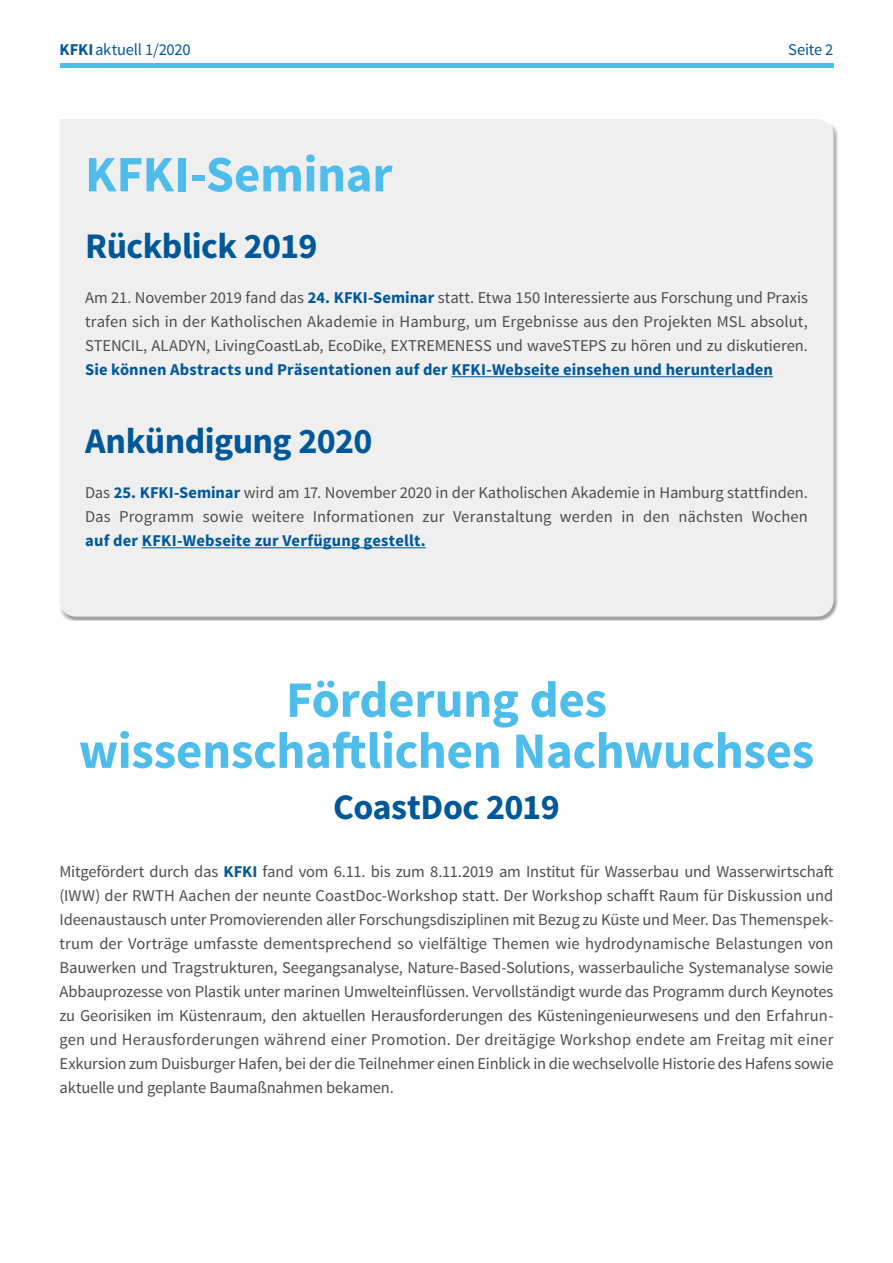
<style>
.page{position:relative;width:893px;height:1263px;background:#fff}
.page>*{position:absolute;margin:0;border:0;box-sizing:border-box;transform-origin:0 0}
.t1{font:700 51px/51px "Source Sans Pro";letter-spacing:-.01em;color:#4fbdec;text-align:center}
.t2{font:700 36px "Source Sans Pro";letter-spacing:-.015em;color:#005899}
.t3{font:16.5px/24px "Source Sans Pro";letter-spacing:-.005em;color:#4d4d4f;text-align:justify}
.t4{font:700 16.5px "Source Sans Pro";letter-spacing:.01em;color:#005899}
.t5{font:16.5px "Source Sans Pro";letter-spacing:-.015em;color:#005899}
.s1{font-weight:700}
.s2{font-weight:700;color:#005899}
</style>
<div class="page">
<div style="left:60px;top:119px;width:773px;height:498px;background:#efeff0"></div>
<hr style="left:451px;top:376px;width:322px;height:1px;background:#005899">
<hr style="left:142px;top:547px;width:284px;height:1px;background:#005899">
<hr style="left:60px;top:64px;width:773px;height:4px;background:#4fbdec">
<p class="t5" style="left:60px;top:39px;width:133px"><span class="s1">KFKI</span>aktuell 1/2020</p>
<p class="t5" style="left:788px;top:39px;width:47px">Seite 2</p>
<h1 class="t1" style="left:85px;top:151px;width:309px">KFKI-Seminar</h1>
<h2 class="t2" style="left:85px;top:223px;width:234px">Rückblick 2019</h2>
<p class="t3" style="left:85px;top:286px;width:724px">Am 21. November 2019 fand das <span class="s2">24. KFKI-Seminar</span> statt. Etwa 150 Interessierte aus Forschung und Praxis trafen sich in der Katholischen Akademie in Hamburg, um Ergebnisse aus den Projekten MSL absolut, STENCIL, ALADYN, LivingCoastLab, EcoDike, EXTREMENESS und waveSTEPS zu hören und zu diskutieren.</p>
<p class="t4" style="left:85px;top:359px;width:689px">Sie können Abstracts und Präsentationen auf der KFKI-Webseite einsehen und herunterladen</p>
<h2 class="t2" style="left:85px;top:418px;width:289px">Ankündigung 2020</h2>
<p class="t3" style="left:85px;top:481px;width:724px">Das <span class="s2">25. KFKI-Seminar</span> wird am 17. November 2020 in der Katholischen Akademie in Hamburg stattfinden.<br>Das Programm sowie weitere Informationen zur Veranstaltung werden in den nächsten Wochen</p>
<p class="t4" style="left:85px;top:530px;width:342px">auf der KFKI-Webseite zur Verfügung gestellt.</p>
<h1 class="t1" style="left:79px;top:676px;width:737px">Förderung des wissenschaftlichen Nachwuchses</h1>
<h2 class="t2" style="left:333px;top:784px;width:228px">CoastDoc 2019</h2>
<p class="t3" style="left:60px;top:860px;width:775px">Mitgefördert durch das <span class="s2">KFKI</span> fand vom 6.11. bis zum 8.11.2019 am Institut für Wasserbau und Wasserwirtschaft (IWW) der RWTH Aachen der neunte CoastDoc-Workshop statt. Der Workshop schafft Raum für Diskussion und Ideenaustausch unter Promovierenden aller Forschungsdisziplinen mit Bezug zu Küste und Meer. Das Themenspek&shy;trum der Vorträge umfasste dementsprechend so vielfältige Themen wie hydrodynamische Belastungen von Bauwerken und Tragstrukturen, Seegangsanalyse, Nature-Based-Solutions, wasserbauliche Systemanalyse sowie Abbauprozesse von Plastik unter marinen Umwelteinflüssen. Vervollständigt wurde das Programm durch Keynotes zu Georisiken im Küstenraum, den aktuellen Herausforderungen des Küsteningenieurwesens und den Erfahrun&shy;gen und Herausforderungen während einer Promotion. Der dreitägige Workshop endete am Freitag mit einer Exkursion zum Duisburger Hafen, bei der die Teilnehmer einen Einblick in die wechselvolle Historie des Hafens sowie aktuelle und geplante Baumaßnahmen bekamen.</p>
</div>
